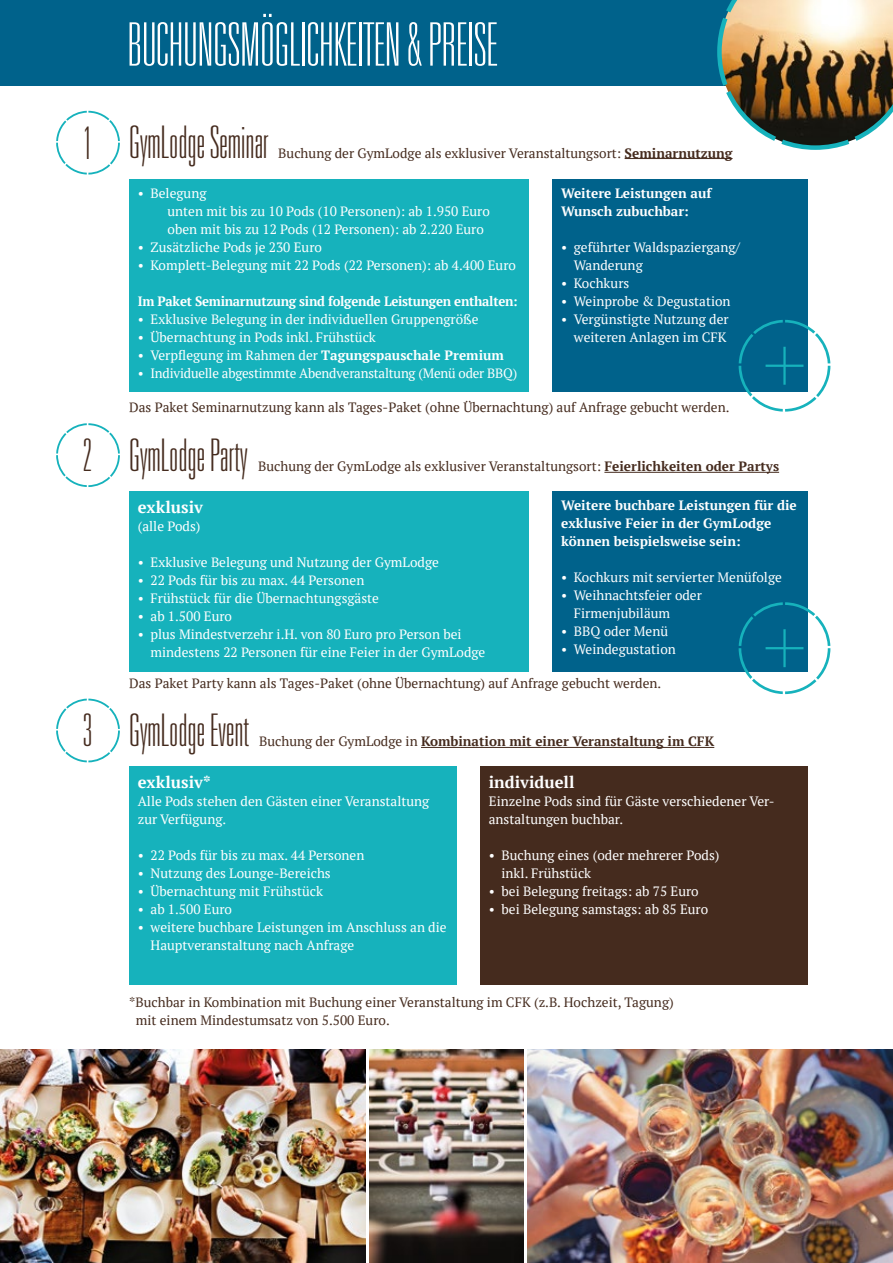
<style>
.page{position:relative;width:893px;height:1263px;background:#fff}
.page>*{position:absolute;margin:0;border:0;box-sizing:border-box;transform-origin:0 0}
.t1{font:100 ultra-condensed 60px "Univers";color:#fff}
.t2{font:100 ultra-condensed 45px "Univers";color:#452b1e}
.t3{font:700 16.5px "PT Serif";color:#fff}
.t4{font:13.5px/18px "PT Serif";color:#fff}
.t5{font:13.5px/18px "PT Serif";color:#452b1e}
.t6{font:700 13.5px/18px "PT Serif";color:#fff}
.t7{font:700 13.5px "PT Serif";color:#452b1e}
.t8{font:700 13.5px "PT Serif";letter-spacing:-.02em;color:#fff}
.s1{font-weight:700}
.s2{font-weight:400}
</style>
<div class="page">
<svg style="left:56px;top:699px;width:64px;height:63px"></svg>
<div style="left:0;top:0;width:893px;height:85px;background:#00628b"></div>
<div style="left:129px;top:767px;width:328px;height:218px;background:#16b2bc"></div>
<div style="left:480px;top:767px;width:328px;height:218px;background:#452b1e"></div>
<hr style="left:421px;top:747px;width:293px;height:1px;background:#452b1e">
<svg style="left:56px;top:423px;width:64px;height:64px"></svg>
<div style="left:129px;top:491px;width:400px;height:181px;background:#16b2bc"></div>
<div style="left:553px;top:491px;width:255px;height:181px;background:#00628b"></div>
<hr style="left:604px;top:472px;width:175px;height:1px;background:#452b1e">
<svg style="left:739px;top:602px;width:91px;height:92px"></svg>
<svg style="left:56px;top:111px;width:64px;height:64px"></svg>
<div style="left:129px;top:179px;width:400px;height:213px;background:#16b2bc"></div>
<hr style="left:625px;top:158px;width:107px;height:1px;background:#452b1e">
<div style="left:553px;top:179px;width:255px;height:213px;background:#00628b"></div>
<svg style="left:739px;top:320px;width:91px;height:92px"></svg>
<img style="left:0;top:1049px;width:365px;height:214px">
<img style="left:528px;top:1049px;width:365px;height:214px">
<img style="left:369px;top:1049px;width:154px;height:214px">
<img style="left:715px;top:0;width:178px;height:150px">
<h1 class="t1" style="left:128px;top:14px;width:371px">BUCHUNGSMÖGLICHKEITEN &amp; PREISE</h1>
<h2 class="t2" style="left:83px;top:120px;width:188px">1 GymLodge Seminar</h2>
<p class="t4" style="left:168px;top:184px;width:324px;text-indent:-30px">• Belegung<br>unten mit bis zu 10 Pods (10 Personen): ab 1.950 Euro oben mit bis zu 12 Pods (12 Personen): ab 2.220 Euro</p>
<p class="t4" style="left:138px;top:238px;width:186px">• Zusätzliche Pods je 230 Euro</p>
<p class="t4" style="left:138px;top:256px;width:380px">• Komplett-Belegung mit 22 Pods (22 Personen): ab 4.400 Euro</p>
<p class="t8" style="left:138px;top:293px;width:381px">Im Paket Seminarnutzung sind folgende Leistungen enthalten:</p>
<p class="t4" style="left:138px;top:310px;width:342px">• Exklusive Belegung in der individuellen Gruppengröße</p>
<p class="t4" style="left:138px;top:328px;width:240px">• Übernachtung in Pods inkl. Frühstück</p>
<p class="t4" style="left:138px;top:346px;width:368px">• Verpflegung im Rahmen der <span class="s1">Tagungspauschale Premium</span></p>
<p class="t4" style="left:138px;top:364px;width:381px">• Individuelle abgestimmte Abendveranstaltung (Menü oder BBQ)</p>
<p class="t5" style="left:278px;top:144px;width:456px">Buchung der GymLodge als exklusiver Veranstaltungsort: <span class="s1">Seminarnutzung</span></p>
<p class="t6" style="left:561px;top:184px;width:152px">Weitere Leistungen auf<br>Wunsch zubuchbar:</p>
<p class="t4" style="left:574px;top:238px;width:168px;text-indent:-13px">• geführter Waldspaziergang/<br>Wanderung</p>
<p class="t4" style="left:561px;top:274px;width:70px">• Kochkurs</p>
<p class="t4" style="left:561px;top:292px;width:171px">• Weinprobe &amp; Degustation</p>
<p class="t4" style="left:561px;top:310px;width:169px;text-align:right">• Vergünstigte Nutzung der weiteren Anlagen im CFK</p>
<p class="t5" style="left:129px;top:398px;width:602px">Das Paket Seminarnutzung kann als Tages-Paket (ohne Übernachtung) auf Anfrage gebucht werden.</p>
<h2 class="t2" style="left:83px;top:432px;width:167px">2 GymLodge Party</h2>
<p class="t3" style="left:138px;top:496px;width:67px">exklusiv</p>
<p class="t4" style="left:138px;top:517px;width:64px">(alle Pods)</p>
<p class="t4" style="left:138px;top:553px;width:303px">• Exklusive Belegung und Nutzung der GymLodge</p>
<p class="t4" style="left:138px;top:571px;width:228px">• 22 Pods für bis zu max. 44 Personen</p>
<p class="t4" style="left:138px;top:589px;width:243px">• Frühstück für die Übernachtungsgäste</p>
<p class="t4" style="left:138px;top:607px;width:96px">• ab 1.500 Euro</p>
<p class="t4" style="left:151px;top:625px;width:336px;text-indent:-13px">• plus Mindestverzehr i.H. von 80 Euro pro Person bei mindestens 22 Personen für eine Feier in der GymLodge</p>
<p class="t5" style="left:258px;top:457px;width:522px">Buchung der GymLodge als exklusiver Veranstaltungsort: <span class="s1">Feierlichkeiten oder Partys</span></p>
<p class="t6" style="left:561px;top:496px;width:237px">Weitere buchbare Leistungen für die exklusive Feier in der GymLodge können beispielsweise sein:</p>
<p class="t4" style="left:561px;top:568px;width:222px">• Kochkurs mit servierter Menüfolge</p>
<p class="t4" style="left:574px;top:586px;width:130px;text-indent:-13px">• Weihnachtsfeier oder<br>Firmenjubiläum</p>
<p class="t4" style="left:561px;top:622px;width:109px">• BBQ oder Menü</p>
<p class="t4" style="left:561px;top:640px;width:116px">• Weindegustation</p>
<p class="t5" style="left:129px;top:674px;width:534px">Das Paket Party kann als Tages-Paket (ohne Übernachtung) auf Anfrage gebucht werden.</p>
<h2 class="t2" style="left:83px;top:707px;width:168px">3 GymLodge Event</h2>
<p class="t7" style="left:259px;top:733px;width:457px"><span class="s2">Buchung der GymLodge in</span> Kombination mit einer Veranstaltung im CFK</p>
<p class="t3" style="left:138px;top:771px;width:74px">exklusiv*</p>
<p class="t4" style="left:138px;top:792px;width:293px">Alle Pods stehen den Gästen einer Veranstaltung zur Verfügung.</p>
<p class="t4" style="left:138px;top:846px;width:228px">• 22 Pods für bis zu max. 44 Personen</p>
<p class="t4" style="left:138px;top:864px;width:195px">• Nutzung des Lounge-Bereichs</p>
<p class="t4" style="left:138px;top:882px;width:187px">• Übernachtung mit Frühstück</p>
<p class="t4" style="left:138px;top:900px;width:96px">• ab 1.500 Euro</p>
<p class="t4" style="left:151px;top:918px;width:298px;text-indent:-13px">• weitere buchbare Leistungen im Anschluss an die<br>Hauptveranstaltung nach Anfrage</p>
<p class="t3" style="left:489px;top:771px;width:87px">individuell</p>
<p class="t4" style="left:489px;top:792px;width:287px">Einzelne Pods sind für Gäste verschiedener Ver&shy;anstaltungen buchbar.</p>
<p class="t4" style="left:502px;top:846px;width:219px;text-indent:-13px">• Buchung eines (oder mehrerer Pods) inkl. Frühstück</p>
<p class="t4" style="left:489px;top:882px;width:211px">• bei Belegung freitags: ab 75 Euro</p>
<p class="t4" style="left:489px;top:900px;width:221px">• bei Belegung samstags: ab 85 Euro</p>
<p class="t5" style="left:136px;top:993px;width:539px;text-indent:-7px">*Buchbar in Kombination mit Buchung einer Veranstaltung im CFK (z.B. Hochzeit, Tagung) mit einem Mindestumsatz von 5.500 Euro.</p>
</div>
